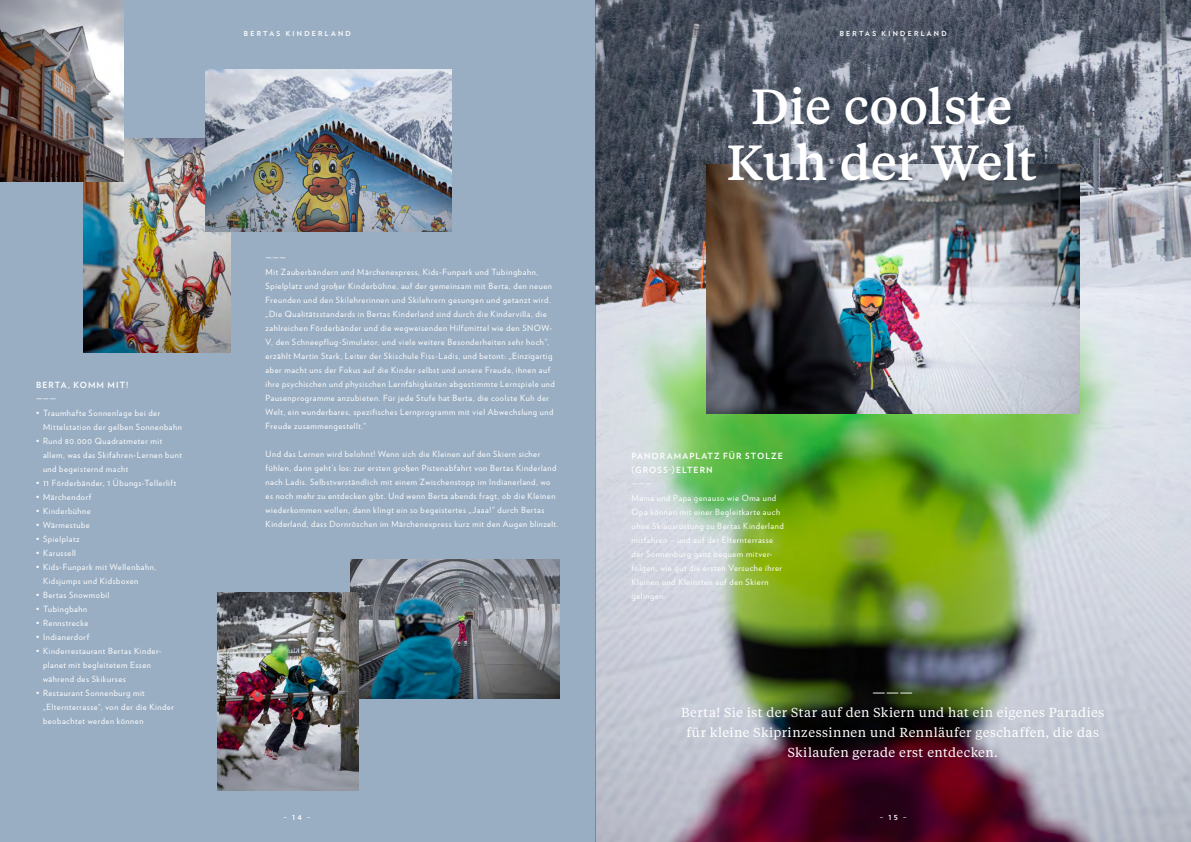
<style>
.page{position:relative;width:1191px;height:842px;background:#fff}
.page>*{position:absolute;margin:0;border:0;box-sizing:border-box;transform-origin:0 0}
.t1{font:500 49.1px/56px "Tiempos Text";letter-spacing:-.005em;color:#fff;text-align:center}
.t2{font:13px/20px "Tiempos Text";letter-spacing:.03em;color:#fff;text-align:center}
.t3{font:8.5px/14px "Verlag";letter-spacing:.065em;color:#fff}
.t4{font:700 8.5px/14px "Verlag";letter-spacing:.12em;color:#fff}
.t5{font:700 6.9px "Verlag";letter-spacing:.325em;color:#fff}
</style>
<div class="page">
<img style="left:595px;top:0;width:596px;height:842px">
<div style="left:0;top:0;width:595px;height:842px;background:#99aec3"></div>
<img style="left:351px;top:559px;width:208px;height:139px">
<img style="left:706px;top:165px;width:373px;height:248px">
<img style="left:217px;top:593px;width:141px;height:198px">
<img style="left:83px;top:138px;width:148px;height:214px">
<img style="left:205px;top:70px;width:247px;height:162px">
<img style="left:0;top:0;width:124px;height:181px">
<p class="t4" style="left:36px;top:377px;width:94px">BERTA, KOMM MIT!</p>
<p class="t3" style="left:36px;top:391px;width:22px">———</p>
<p class="t3" style="left:43px;top:405px;width:140px;text-indent:-7px">• Traumhafte Sonnenlage bei der<br>Mittelstation der gelben Sonnenbahn</p>
<p class="t3" style="left:43px;top:433px;width:140px;text-indent:-7px">• Rund 80.000 Quadratmeter mit allem, was das Skifahren-Lernen bunt und begeisternd macht</p>
<p class="t3" style="left:36px;top:475px;width:142px">• 11 Förderbänder, 1 Übungs-Tellerlift</p>
<p class="t3" style="left:36px;top:489px;width:57px">• Märchendorf</p>
<p class="t3" style="left:36px;top:503px;width:56px">• Kinderbühne</p>
<p class="t3" style="left:36px;top:517px;width:55px">• Wärmestube</p>
<p class="t3" style="left:36px;top:531px;width:45px">• Spielplatz</p>
<p class="t3" style="left:36px;top:545px;width:41px">• Karussell</p>
<p class="t3" style="left:43px;top:559px;width:115px;text-indent:-7px">• Kids-Funpark mit Wellenbahn,<br>Kidsjumps und Kidsboxen</p>
<p class="t3" style="left:36px;top:587px;width:75px">• Bertas Snowmobil</p>
<p class="t3" style="left:36px;top:601px;width:53px">• Tubingbahn</p>
<p class="t3" style="left:36px;top:615px;width:54px">• Rennstrecke</p>
<p class="t3" style="left:36px;top:629px;width:55px">• Indianerdorf</p>
<p class="t3" style="left:43px;top:643px;width:120px;text-indent:-7px">• Kinderrestaurant Bertas Kinder&shy;planet mit begleitetem Essen während des Skikurses</p>
<p class="t3" style="left:43px;top:685px;width:132px;text-indent:-7px">• Restaurant Sonnenburg mit „Elternterrasse“, von der die Kinder beobachtet werden können</p>
<p class="t5" style="left:244px;top:28px;width:109px">BERTAS KINDERLAND</p>
<p class="t5" style="left:839px;top:28px;width:109px">BERTAS KINDERLAND</p>
<p class="t3" style="left:266px;top:250px;width:291px">———<br>Mit Zauberbändern und Märchenexpress, Kids-Funpark und Tubingbahn, Spielplatz und großer Kinderbühne, auf der gemeinsam mit Berta, den neuen Freunden und den Skilehrerinnen und Skilehrern gesungen und getanzt wird. „Die Qualitätsstandards in Bertas Kinderland sind durch die Kindervilla, die zahlreichen Förderbänder und die wegweisenden Hilfsmittel wie den SNOW-V, den Schneepflug-Simulator, und viele weitere Besonderheiten sehr hoch“, erzählt Martin Stark, Leiter der Skischule Fiss-Ladis, und betont: „Einzigartig aber macht uns der Fokus auf die Kinder selbst und unsere Freude, ihnen auf ihre psychischen und physischen Lernfähigkeiten abgestimmte Lernspiele und Pausenprogramme anzubieten. Für jede Stufe hat Berta, die coolste Kuh der Welt, ein wunderbares, spezifisches Lernprogramm mit viel Abwechslung und Freude zusammengestellt.“</p>
<p class="t3" style="left:266px;top:446px;width:294px">Und das Lernen wird belohnt! Wenn sich die Kleinen auf den Skiern sicher fühlen, dann geht’s los: zur ersten großen Pistenabfahrt von Bertas Kinderland nach Ladis. Selbstverständlich mit einem Zwischenstopp im Indianerland, wo es noch mehr zu entdecken gibt. Und wenn Berta abends fragt, ob die Kleinen wiederkommen wollen, dann klingt ein so begeistertes „Jaaa!“ durch Bertas Kinderland, dass Dornröschen im Märchenexpress kurz mit den Augen blinzelt.</p>
<h1 class="t1" style="left:727px;top:77px;width:311px">Die coolste<br>Kuh der Welt</h1>
<p class="t4" style="left:631px;top:448px;width:153px">PANORAMAPLATZ FÜR STOLZE (GROSS-)ELTERN</p>
<p class="t3" style="left:631px;top:490px;width:154px">Mama und Papa genauso wie Oma und Opa können mit einer Begleitkarte auch ohne Skiausrüstung zu Bertas Kinderland mitfahren – und auf der Elternterrasse der Sonnenburg ganz bequem mitver&shy;folgen, wie gut die ersten Versuche ihrer Kleinen und Kleinsten auf den Skiern gelingen.</p>
<h2 class="t2" style="left:681px;top:682px;width:424px">———<br>Berta! Sie ist der Star auf den Skiern und hat ein eigenes Paradies für kleine Skiprinzessinnen und Rennläufer geschaffen, die das Skilaufen gerade erst entdecken.</h2>
<p class="t5" style="left:283px;top:812px;width:29px">– 1 4 –</p>
<p class="t5" style="left:879px;top:812px;width:29px">– 1 5 –</p>
</div>
